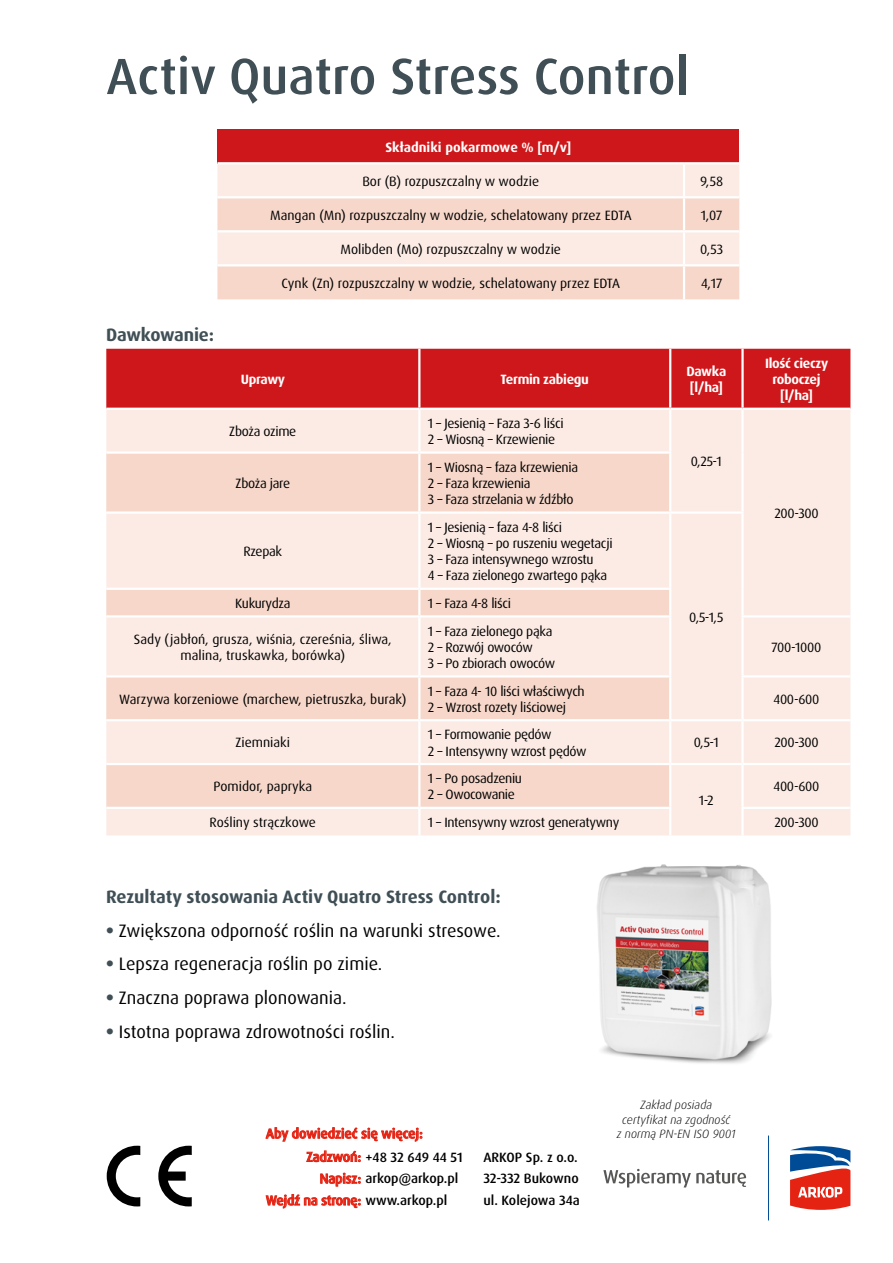
<style>
.page{position:relative;width:893px;height:1263px;background:#fff}
.page>*{position:absolute;margin:0;border:0;box-sizing:border-box;transform-origin:0 0}
.t1{font:500 51px "Dax Pro";color:#404f55}
.t2{font:18px "Dax Pro";color:#000}
.t3{font:700 18px "Dax Pro";letter-spacing:-.005em;color:#404f55}
.t4{font:13.5px/16.2px "Dax Pro";letter-spacing:-.025em;color:#000}
.t5{font:13.5px/16.2px "Dax Pro";color:#000;text-align:center}
.t6{font:500 13.5px/21.8px "Dax Pro";color:#000}
.t7{font:700 13.5px/16.2px "Dax Pro";letter-spacing:-.025em;color:#fff}
.t8{font:500 13.5px "Dax Pro";color:#e42313}
.t9{font:700 13.5px "Dax Pro";color:#fff}
.t10{font:italic 300 12px/14.4px "Dax Pro";color:#000;text-align:center}
.s1{font-weight:800;color:#404f55}
.s2{color:#e42313}
.s3{color:#000}
</style>
<div class="page">
<svg style="left:266px;top:1127px;width:156px;height:15px"></svg>
<svg style="left:306px;top:1150px;width:55px;height:13px"></svg>
<svg style="left:320px;top:1173px;width:41px;height:13px"></svg>
<svg style="left:266px;top:1194px;width:95px;height:14px"></svg>
<svg style="left:790px;top:1146px;width:60px;height:64px"></svg>
<hr style="left:768px;top:1135px;width:1px;height:85px;background:#004b96">
<svg style="left:603px;top:1169px;width:143px;height:18px"></svg>
<img style="left:597px;top:864px;width:175px;height:200px">
<div style="left:217px;top:129px;width:522px;height:34px;background:#cd171a"></div>
<div style="left:217px;top:164px;width:522px;height:32px;background:#fbebe4"></div>
<svg style="left:217px;top:198px;width:522px;height:101px;background:#f7ded3"></svg>
<hr style="left:217px;top:162px;width:467px;height:2px;background:#fff">
<hr style="left:684px;top:162px;width:55px;height:2px;background:#fff">
<hr style="left:683px;top:164px;width:2px;height:32px;background:#fff">
<hr style="left:683px;top:198px;width:2px;height:32px;background:#fff">
<hr style="left:217px;top:230px;width:467px;height:2px;background:#fff">
<hr style="left:684px;top:230px;width:55px;height:2px;background:#fff">
<hr style="left:683px;top:232px;width:2px;height:32px;background:#fff">
<hr style="left:217px;top:264px;width:467px;height:2px;background:#fff">
<hr style="left:684px;top:264px;width:55px;height:2px;background:#fff">
<hr style="left:683px;top:266px;width:2px;height:33px;background:#fff">
<div style="left:106px;top:349px;width:744px;height:59px;background:#cd171a"></div>
<div style="left:106px;top:410px;width:744px;height:425px;background:#fbebe4"></div>
<svg style="left:106px;top:454px;width:563px;height:353px;background:#f8e1d7"></svg>
<hr style="left:418px;top:349px;width:2px;height:59px;background:#fff">
<hr style="left:669px;top:349px;width:2px;height:59px;background:#fff">
<hr style="left:741px;top:349px;width:3px;height:59px;background:#fff">
<hr style="left:418px;top:410px;width:2px;height:41px;background:#fff">
<hr style="left:669px;top:410px;width:2px;height:41px;background:#fff">
<hr style="left:741px;top:410px;width:3px;height:43px;background:#fff">
<hr style="left:106px;top:451px;width:313px;height:3px;background:#fff">
<hr style="left:419px;top:451px;width:252px;height:3px;background:#fff">
<hr style="left:418px;top:454px;width:2px;height:57px;background:#fff">
<hr style="left:669px;top:454px;width:2px;height:57px;background:#fff">
<hr style="left:741px;top:453px;width:3px;height:58px;background:#fff">
<hr style="left:106px;top:511px;width:313px;height:3px;background:#fff">
<hr style="left:419px;top:511px;width:251px;height:3px;background:#fff">
<hr style="left:418px;top:514px;width:2px;height:74px;background:#fff">
<hr style="left:670px;top:511px;width:74px;height:3px;background:#fff">
<hr style="left:669px;top:514px;width:2px;height:74px;background:#fff">
<hr style="left:741px;top:514px;width:3px;height:75px;background:#fff">
<hr style="left:106px;top:588px;width:313px;height:2px;background:#fff">
<hr style="left:419px;top:588px;width:252px;height:2px;background:#fff">
<hr style="left:418px;top:590px;width:2px;height:25px;background:#fff">
<hr style="left:669px;top:590px;width:2px;height:25px;background:#fff">
<hr style="left:741px;top:589px;width:3px;height:26px;background:#fff">
<hr style="left:106px;top:615px;width:313px;height:2px;background:#fff">
<hr style="left:419px;top:615px;width:252px;height:2px;background:#fff">
<hr style="left:418px;top:617px;width:2px;height:58px;background:#fff">
<hr style="left:669px;top:617px;width:2px;height:58px;background:#fff">
<hr style="left:741px;top:615px;width:109px;height:2px;background:#fff">
<hr style="left:741px;top:617px;width:3px;height:58px;background:#fff">
<hr style="left:106px;top:675px;width:313px;height:2px;background:#fff">
<hr style="left:419px;top:675px;width:252px;height:2px;background:#fff">
<hr style="left:418px;top:677px;width:2px;height:42px;background:#fff">
<hr style="left:669px;top:677px;width:2px;height:42px;background:#fff">
<hr style="left:741px;top:675px;width:109px;height:2px;background:#fff">
<hr style="left:741px;top:677px;width:3px;height:42px;background:#fff">
<hr style="left:106px;top:719px;width:313px;height:2px;background:#fff">
<hr style="left:419px;top:719px;width:251px;height:2px;background:#fff">
<hr style="left:418px;top:721px;width:2px;height:42px;background:#fff">
<hr style="left:670px;top:719px;width:72px;height:2px;background:#fff">
<hr style="left:669px;top:721px;width:2px;height:42px;background:#fff">
<hr style="left:742px;top:719px;width:108px;height:2px;background:#fff">
<hr style="left:741px;top:721px;width:3px;height:42px;background:#fff">
<hr style="left:106px;top:763px;width:313px;height:2px;background:#fff">
<hr style="left:419px;top:763px;width:251px;height:2px;background:#fff">
<hr style="left:418px;top:765px;width:2px;height:42px;background:#fff">
<hr style="left:670px;top:763px;width:72px;height:2px;background:#fff">
<hr style="left:669px;top:765px;width:2px;height:42px;background:#fff">
<hr style="left:742px;top:763px;width:108px;height:2px;background:#fff">
<hr style="left:741px;top:765px;width:3px;height:42px;background:#fff">
<hr style="left:106px;top:807px;width:313px;height:2px;background:#fff">
<hr style="left:419px;top:807px;width:252px;height:2px;background:#fff">
<hr style="left:418px;top:809px;width:2px;height:26px;background:#fff">
<hr style="left:669px;top:809px;width:2px;height:26px;background:#fff">
<hr style="left:741px;top:807px;width:109px;height:2px;background:#fff">
<hr style="left:741px;top:809px;width:3px;height:26px;background:#fff">
<svg style="left:158px;top:1146px;width:34px;height:60px"></svg>
<svg style="left:107px;top:1146px;width:33px;height:60px"></svg>
<h1 class="t1" style="left:106px;top:43px;width:584px">Activ Quatro Stress Control</h1>
<p class="t9" style="left:385px;top:138px;width:187px">Składniki pokarmowe % [m/v]</p>
<p class="t5" style="left:362px;top:173px;width:178px">Bor (B) rozpuszczalny w wodzie</p>
<p class="t4" style="left:700px;top:173px;width:25px">9,58</p>
<p class="t5" style="left:270px;top:207px;width:363px">Mangan (Mn) rozpuszczalny w wodzie, schelatowany przez EDTA</p>
<p class="t4" style="left:701px;top:207px;width:23px">1,07</p>
<p class="t5" style="left:340px;top:241px;width:222px">Molibden (Mo) rozpuszczalny w wodzie</p>
<p class="t4" style="left:700px;top:241px;width:25px">0,53</p>
<p class="t5" style="left:281px;top:275px;width:340px">Cynk (Zn) rozpuszczalny w wodzie, schelatowany przez EDTA</p>
<p class="t4" style="left:701px;top:275px;width:23px">4,17</p>
<h2 class="t3" style="left:106px;top:323px;width:109px">Dawkowanie:</h2>
<p class="t7" style="left:241px;top:371px;width:46px">Uprawy</p>
<p class="t7" style="left:501px;top:371px;width:90px">Termin zabiegu</p>
<p class="t7" style="left:686px;top:363px;width:41px">Dawka [l/ha]</p>
<p class="t7" style="left:765px;top:355px;width:65px;text-align:center">Ilość cieczy roboczej [l/ha]</p>
<p class="t4" style="left:229px;top:423px;width:69px">Zboża ozime</p>
<p class="t4" style="left:428px;top:415px;width:137px">1 – Jesienią – Faza 3-6 liści<br>2 – Wiosną – Krzewienie</p>
<p class="t4" style="left:691px;top:453px;width:33px">0,25-1</p>
<p class="t4" style="left:428px;top:459px;width:152px">1 – Wiosną – faza krzewienia<br>2 – Faza krzewienia<br>3 – Faza strzelania w źdźbło</p>
<p class="t4" style="left:236px;top:475px;width:56px">Zboża jare</p>
<p class="t4" style="left:243px;top:543px;width:40px">Rzepak</p>
<p class="t4" style="left:428px;top:519px;width:186px">1 – Jesienią – faza 4-8 liści<br>2 – Wiosną – po ruszeniu wegetacji<br>3 – Faza intensywnego wzrostu<br>4 – Faza zielonego zwartego pąka</p>
<p class="t4" style="left:774px;top:505px;width:46px">200-300</p>
<p class="t4" style="left:235px;top:595px;width:57px">Kukurydza</p>
<p class="t4" style="left:428px;top:595px;width:85px">1 – Faza 4-8 liści</p>
<p class="t5" style="left:134px;top:631px;width:259px">Sady (jabłoń, grusza, wiśnia, czereśnia, śliwa, malina, truskawka, borówka)</p>
<p class="t4" style="left:428px;top:623px;width:129px">1 – Faza zielonego pąka<br>2 – Rozwój owoców<br>3 – Po zbiorach owoców</p>
<p class="t4" style="left:689px;top:609px;width:36px">0,5-1,5</p>
<p class="t4" style="left:771px;top:639px;width:52px">700-1000</p>
<p class="t5" style="left:119px;top:691px;width:289px">Warzywa korzeniowe (marchew, pietruszka, burak)</p>
<p class="t4" style="left:428px;top:683px;width:158px">1 – Faza 4- 10 liści właściwych<br>2 – Wzrost rozety liściowej</p>
<p class="t4" style="left:773px;top:691px;width:47px">400-600</p>
<p class="t5" style="left:235px;top:735px;width:56px">Ziemniaki</p>
<p class="t4" style="left:428px;top:727px;width:160px">1 – Formowanie pędów<br>2 – Intensywny wzrost pędów</p>
<p class="t4" style="left:694px;top:735px;width:27px">0,5-1</p>
<p class="t4" style="left:774px;top:735px;width:46px">200-300</p>
<p class="t5" style="left:214px;top:778px;width:100px">Pomidor, papryka</p>
<p class="t4" style="left:428px;top:770px;width:96px">1 – Po posadzeniu<br>2 – Owocowanie</p>
<p class="t4" style="left:699px;top:792px;width:16px">1-2</p>
<p class="t4" style="left:773px;top:778px;width:47px">400-600</p>
<p class="t5" style="left:210px;top:814px;width:108px">Rośliny strączkowe</p>
<p class="t4" style="left:428px;top:814px;width:193px">1 – Intensywny wzrost generatywny</p>
<p class="t4" style="left:774px;top:814px;width:46px">200-300</p>
<h2 class="t3" style="left:106px;top:885px;width:396px">Rezultaty stosowania Activ Quatro Stress Control:</h2>
<h2 class="t2" style="left:106px;top:919px;width:396px"><span class="s1">•</span> Zwiększona odporność roślin na warunki stresowe.</h2>
<h2 class="t2" style="left:106px;top:952px;width:278px"><span class="s1">•</span> Lepsza regeneracja roślin po zimie.</h2>
<h2 class="t2" style="left:106px;top:986px;width:242px"><span class="s1">•</span> Znaczna poprawa plonowania.</h2>
<h2 class="t2" style="left:106px;top:1020px;width:290px"><span class="s1">•</span> Istotna poprawa zdrowotności roślin.</h2>
<p class="t8" style="left:266px;top:1125px;width:158px">Aby dowiedzieć się więcej:</p>
<p class="t6" style="left:306px;top:1146px;width:158px"><span class="s2">Zadzwoń:</span> +48 32 649 44 51</p>
<p class="t6" style="left:320px;top:1168px;width:140px"><span class="s2">Napisz:</span> arkop@arkop.pl</p>
<p class="t8" style="left:266px;top:1192px;width:183px">Wejdź na stronę: <span class="s3">www.arkop.pl</span></p>
<p class="t6" style="left:483px;top:1146px;width:98px">ARKOP Sp. z o.o.<br>32-332 Bukowno ul. Kolejowa 34a</p>
<p class="t10" style="left:617px;top:1098px;width:121px">Zakład posiada certyfikat na zgodność<br>z normą PN-EN ISO 9001</p>
</div>
